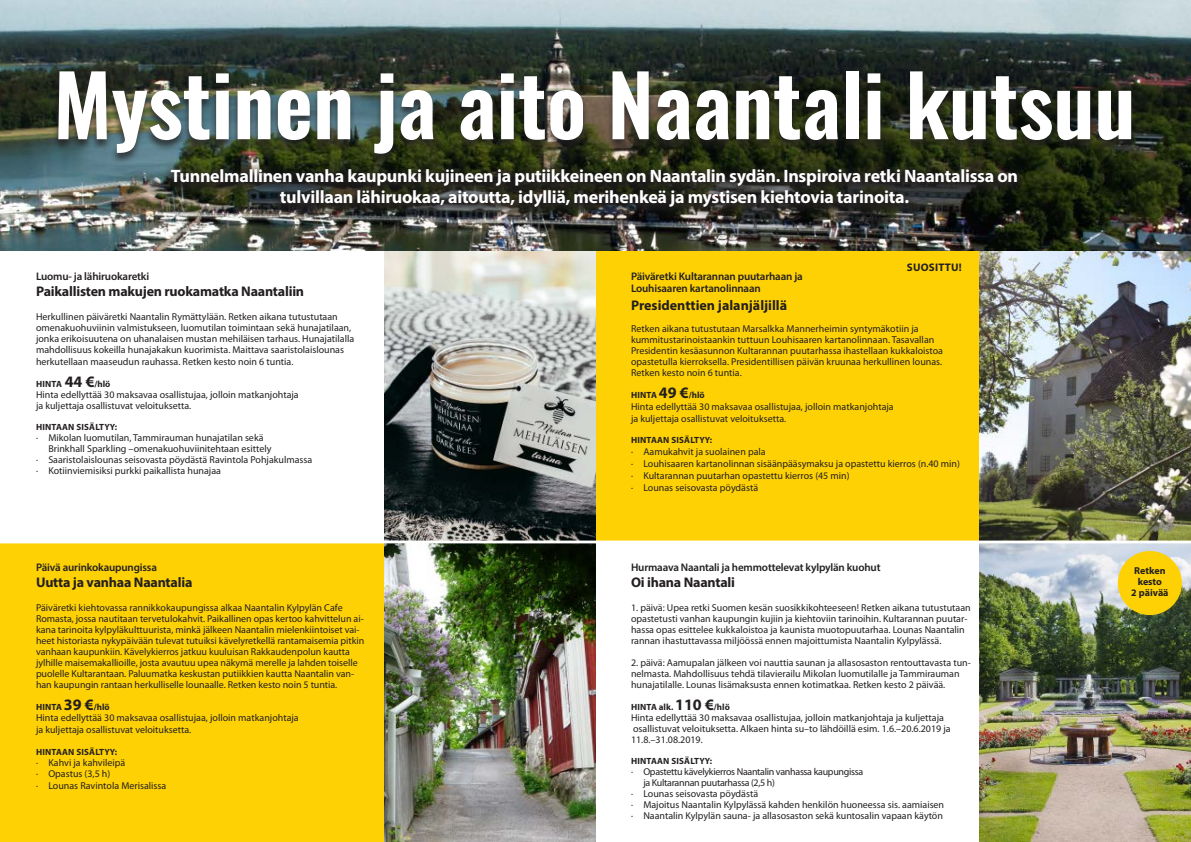
<style>
.page{position:relative;width:1191px;height:842px;background:#fff}
.page>*{position:absolute;margin:0;border:0;box-sizing:border-box;transform-origin:0 0}
.t1{font:600 83.7px "Oswald";color:#fff}
.t2{font:700 18px/21px "Myriad Pro";letter-spacing:-.015em;color:#fff;text-align:center}
.t3{font:700 14px "Myriad Pro";letter-spacing:-.015em;color:#231f20}
.t4{font:600 11px/12px "Myriad Pro";letter-spacing:-.015em;color:#231f20}
.t5{font:700 11px "Myriad Pro";letter-spacing:.02em;color:#231f20}
.t6{font:10px/11px "Myriad Pro";color:#231f20}
.t7{font:10px "Myriad Pro";letter-spacing:-.03em;color:#231f20}
.t8{font:700 10px/11px "Myriad Pro";color:#231f20;text-align:center}
.t9{font:700 9px "Myriad Pro";letter-spacing:.02em;color:#231f20}
.t10{font:700 9px "Myriad Pro";color:#231f20}
.s1{font-size:16px}
</style>
<div class="page">
<div style="left:0;top:543px;width:595px;height:299px;background:#fed105"></div>
<div style="left:595px;top:251px;width:596px;height:291px;background:#fed105"></div>
<img style="left:384px;top:251px;width:211px;height:591px">
<img style="left:979px;top:251px;width:212px;height:591px">
<hr style="left:0;top:541px;width:1191px;height:2px;background:#fff">
<div style="left:1117px;top:551px;width:64px;height:64px;background:#fed105;border-radius:50%"></div>
<img style="left:0;top:0;width:1191px;height:251px">
<div style="left:52px;top:71px;width:1085px;height:94px;background:#231f20;opacity:.75"></div>
<svg style="left:159px;top:160px;width:870px;height:62px;background:#2d2f26"></svg>
<h1 class="t1" style="left:53px;top:61px;width:1083px">Mystinen ja aito Naantali kutsuu</h1>
<h2 class="t2" style="left:171px;top:165px;width:848px">Tunnelmallinen vanha kaupunki kujineen ja putiikkeineen on Naantalin sydän. Inspiroiva retki Naantalissa on tulvillaan lähiruokaa, aitoutta, idylliä, merihenkeä ja mystisen kiehtovia tarinoita.</h2>
<p class="t4" style="left:36px;top:270px;width:115px">Luomu- ja lähiruokaretki</p>
<h3 class="t3" style="left:36px;top:282px;width:270px">Paikallisten makujen ruokamatka Naantaliin</h3>
<p class="t6" style="left:36px;top:311px;width:320px">Herkullinen päiväretki Naantalin Rymättylään. Retken aikana tutustutaan omenakuohuviinin valmistukseen, luomutilan toimintaan sekä hunajatilaan, jonka erikoisuutena on uhanalaisen mustan mehiläisen tarhaus. Hunajatilalla mahdollisuus kokeilla hunajakakun kuorimista. Maittava saaristolaislounas</p>
<p class="t6" style="left:36px;top:356px;width:259px">herkutellaan maaseudun rauhassa. Retken kesto noin 6 tuntia.</p>
<p class="t9" style="left:36px;top:378px;width:76px">HINTA <span class="s1">44 €</span>/hlö</p>
<p class="t6" style="left:36px;top:389px;width:264px">Hinta edellyttää 30 maksavaa osallistujaa, jolloin matkanjohtaja ja kuljettaja osallistuvat veloituksetta.</p>
<p class="t9" style="left:36px;top:421px;width:83px">HINTAAN SISÄLTYY:</p>
<p class="t6" style="left:36px;top:432px;width:229px">· Mikolan luomutilan, Tammirauman hunajatilan sekä</p>
<p class="t6" style="left:48px;top:443px;width:225px">Brinkhall Sparkling –omenakuohuviinitehtaan esittely</p>
<p class="t6" style="left:36px;top:454px;width:278px">· Saaristolaislounas seisovasta pöydästä Ravintola Pohjakulmassa</p>
<p class="t6" style="left:36px;top:465px;width:186px">· Kotiinviemisiksi purkki paikallista hunajaa</p>
<p class="t4" style="left:36px;top:560px;width:122px">Päivä aurinkokaupungissa</p>
<h3 class="t3" style="left:36px;top:573px;width:158px">Uutta ja vanhaa Naantalia</h3>
<p class="t6" style="left:36px;top:602px;width:330px">Päiväretki kiehtovassa rannikkokaupungissa alkaa Naantalin Kylpylän Cafe Romasta, jossa nautitaan tervetulokahvit. Paikallinen opas kertoo kahvittelun ai&shy;kana tarinoita kylpyläkulttuurista, minkä jälkeen Naantalin mielenkiintoiset vai&shy;heet historiasta nykypäivään tulevat tutuiksi kävelyretkellä rantamaisemia pitkin vanhaan kaupunkiin. Kävelykierros jatkuu kuuluisan Rakkaudenpolun kautta jylhille maisemakallioille, josta avautuu upea näkymä merelle ja lahden toiselle puolelle Kultarantaan. Paluumatka keskustan putiikkien kautta Naantalin van&shy;han kaupungin rantaan herkulliselle lounaalle. Retken kesto noin 5 tuntia.</p>
<p class="t9" style="left:36px;top:701px;width:75px">HINTA <span class="s1">39 €</span>/hlö</p>
<p class="t6" style="left:36px;top:711px;width:264px;line-height:12px">Hinta edellyttää 30 maksavaa osallistujaa, jolloin matkanjohtaja ja kuljettaja osallistuvat veloituksetta.</p>
<p class="t9" style="left:36px;top:746px;width:83px">HINTAAN SISÄLTYY:</p>
<p class="t6" style="left:36px;top:757px;width:91px">· Kahvi ja kahvileipä · Opastus (3,5 h)</p>
<p class="t6" style="left:36px;top:780px;width:132px">· Lounas Ravintola Merisalissa</p>
<p class="t5" style="left:907px;top:260px;width:56px">SUOSITTU!</p>
<p class="t4" style="left:631px;top:270px;width:173px">Päiväretki Kultarannan puutarhaan ja<br>Louhisaaren kartanolinnaan</p>
<h3 class="t3" style="left:631px;top:296px;width:158px">Presidenttien jalanjäljillä</h3>
<p class="t6" style="left:631px;top:323px;width:313px">Retken aikana tutustutaan Marsalkka Mannerheimin syntymäkotiin ja kummitustarinoistaankin tuttuun Louhisaaren kartanolinnaan. Tasavallan Presidentin kesäasunnon Kultarannan puutarhassa ihastellaan kukkaloistoa opastetulla kierroksella. Presidentillisen päivän kruunaa herkullinen lounas.<br>Retken kesto noin 6 tuntia.</p>
<p class="t9" style="left:631px;top:389px;width:75px">HINTA <span class="s1">49 €</span>/hlö</p>
<p class="t6" style="left:631px;top:401px;width:264px;line-height:12px">Hinta edellyttää 30 maksavaa osallistujaa, jolloin matkanjohtaja ja kuljettaja osallistuvat veloituksetta.</p>
<p class="t9" style="left:631px;top:434px;width:83px">HINTAAN SISÄLTYY:</p>
<p class="t6" style="left:631px;top:446px;width:330px;line-height:12px">· Aamukahvit ja suolainen pala<br>· Louhisaaren kartanolinnan sisäänpääsymaksu ja opastettu kierros (n.40 min) · Kultarannan puutarhan opastettu kierros (45 min)<br>· Lounas seisovasta pöydästä</p>
<p class="t4" style="left:631px;top:560px;width:251px">Hurmaava Naantali ja hemmottelevat kylpylän kuohut</p>
<h3 class="t3" style="left:631px;top:573px;width:106px">Oi ihana Naantali</h3>
<p class="t6" style="left:631px;top:602px;width:341px">1. päivä: Upea retki Suomen kesän suosikkikohteeseen! Retken aikana tutustutaan opastetusti vanhan kaupungin kujiin ja kiehtoviin tarinoihin. Kultarannan puutar&shy;hassa opas esittelee kukkaloistoa ja kaunista muotopuutarhaa. Lounas Naantalin rannan ihastuttavassa miljöössä ennen majoittumista Naantalin Kylpylässä.</p>
<p class="t6" style="left:631px;top:657px;width:341px">2. päivä: Aamupalan jälkeen voi nauttia saunan ja allasosaston rentouttavasta tun&shy;nelmasta. Mahdollisuus tehdä tilavierailu Mikolan luomutilalle ja Tammirauman hunajatilalle. Lounas lisämaksusta ennen kotimatkaa. Retken kesto 2 päivää.</p>
<p class="t10" style="left:631px;top:701px;width:100px">HINTA alk. <span class="s1">110 €</span>/hlö</p>
<p class="t6" style="left:631px;top:712px;width:321px">Hinta edellyttää 30 maksavaa osallistujaa, jolloin matkanjohtaja ja kuljettaja osallistuvat veloituksetta. Alkaen hinta su–to lähdöillä esim. 1.6.–20.6.2019 ja<br>11.8.–31.08.2019.</p>
<p class="t9" style="left:631px;top:755px;width:83px">HINTAAN SISÄLTYY:</p>
<p class="t7" style="left:631px;top:765px;width:234px">· Opastettu kävelykierros Naantalin vanhassa kaupungissa</p>
<p class="t7" style="left:643px;top:776px;width:133px">ja Kultarannan puutarhassa (2,5 h)</p>
<p class="t6" style="left:631px;top:788px;width:129px">· Lounas seisovasta pöydästä</p>
<p class="t6" style="left:631px;top:799px;width:315px">· Majoitus Naantalin Kylpylässä kahden henkilön huoneessa sis. aamiaisen</p>
<p class="t6" style="left:631px;top:810px;width:313px">· Naantalin Kylpylän sauna- ja allasosaston sekä kuntosalin vapaan käytön</p>
<p class="t8" style="left:1131px;top:565px;width:39px">Retken kesto<br>2 päivää</p>
</div>
